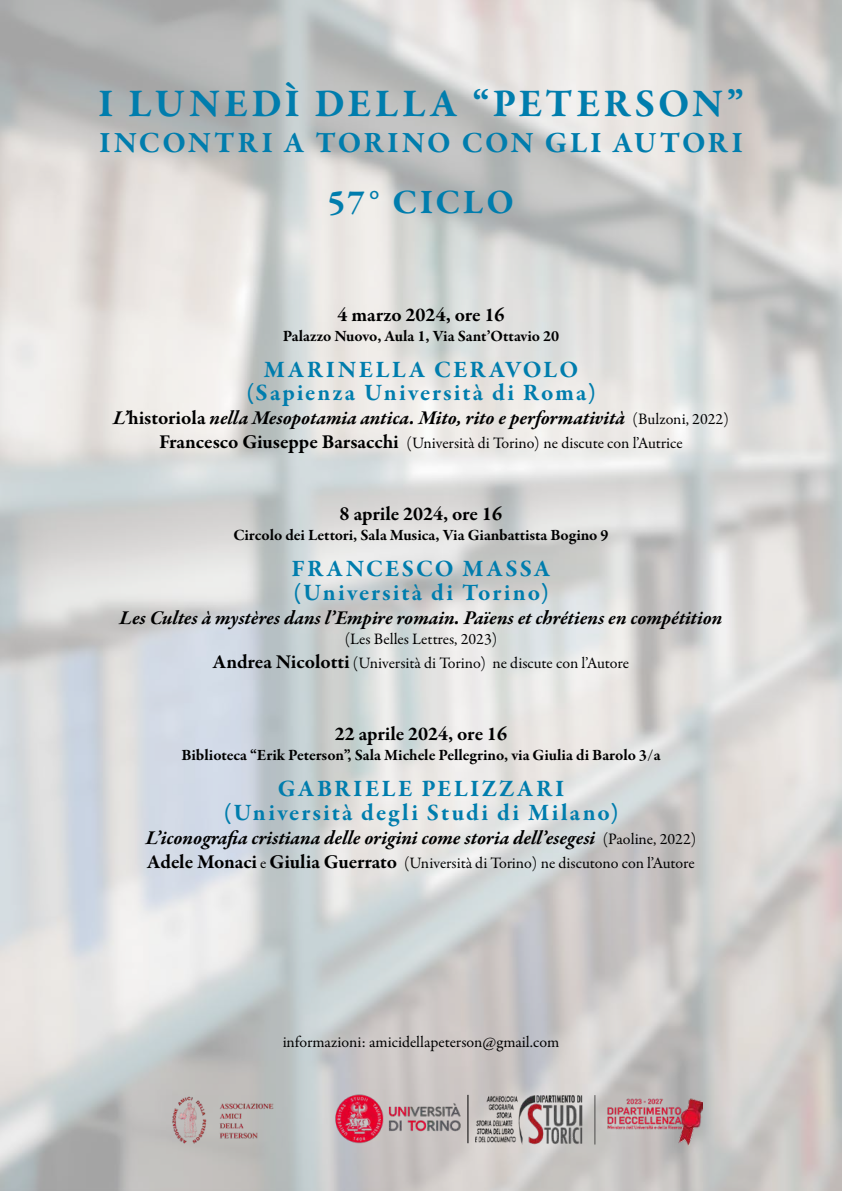
<style>
.page{position:relative;width:842px;height:1191px;background:#fff}
.page>*{position:absolute;margin:0;border:0;box-sizing:border-box;transform-origin:0 0}
.t1{font:700 40px "Garamond Premr Pro";letter-spacing:.08em;color:#007dad}
.t2{font:700 35px "Garamond Premr Pro";letter-spacing:.075em;color:#007dad}
.t3{font:700 30px "Garamond Premr Pro";letter-spacing:.075em;color:#007dad}
.t4{font:700 24px/24px "Garamond Premr Pro";letter-spacing:.09em;color:#007dad;text-align:center}
.t5{font:italic 700 20px "Garamond Premr Pro";letter-spacing:-.005em;color:#000}
.t6{font:700 20px "Garamond Premr Pro";color:#000}
.t7{font:16px/24px "Garamond Premr Pro";color:#000;text-align:center}
.t8{font:700 16px "Garamond Premr Pro";color:#000}
.s1{font-style:normal}
.s2{font-weight:400;font-style:normal;font-size:16px}
.s3{font-weight:700;font-size:20px}
</style>
<div class="page">
<img style="left:0;top:0;width:842px;height:1191px">
<img style="left:164px;top:1088px;width:117px;height:65px">
<img style="left:476px;top:1095px;width:226px;height:50px">
<hr style="left:468px;top:1094px;width:1px;height:49px;background:#000">
<img style="left:331px;top:1088px;width:133px;height:65px">
<h1 class="t1" style="left:98px;top:78px;width:647px">I LUNEDÌ DELLA “PETERSON”</h1>
<h3 class="t3" style="left:99px;top:124px;width:645px">INCONTRI A TORINO CON GLI AUTORI</h3>
<h2 class="t2" style="left:328px;top:181px;width:187px">57° CICLO</h2>
<p class="t6" style="left:337px;top:303px;width:168px">4 marzo 2024, ore 16</p>
<p class="t8" style="left:283px;top:326px;width:278px">Palazzo Nuovo, Aula 1, Via Sant’Ottavio 20</p>
<h3 class="t4" style="left:246px;top:358px;width:351px;line-height:23px">MARINELLA CERAVOLO (Sapienza Università di Roma)</h3>
<p class="t5" style="left:113px;top:406px;width:617px">L’<span class="s1">historiola</span> nella Mesopotamia antica. Mito, rito e performatività <span class="s2">(Bulzoni, 2022)</span></p>
<p class="t7" style="left:159px;top:432px;width:525px"><span class="s3">Francesco Giuseppe Barsacchi</span> (Università di Torino) ne discute con l’Autrice</p>
<p class="t6" style="left:340px;top:502px;width:164px">8 aprile 2024, ore 16</p>
<p class="t8" style="left:233px;top:525px;width:377px">Circolo dei Lettori, Sala Musica, Via Gianbattista Bogino 9</p>
<h3 class="t4" style="left:291px;top:557px;width:260px;text-align:left">FRANCESCO MASSA (Università di Torino)</h3>
<p class="t5" style="left:120px;top:606px;width:604px">Les Cultes à mystères dans l’Empire romain. Païens et chrétiens en compétition</p>
<p class="t7" style="left:213px;top:627px;width:418px">(Les Belles Lettres, 2023)<br><span class="s3">Andrea Nicolotti</span> (Università di Torino) ne discute con l’Autore</p>
<p class="t6" style="left:335px;top:721px;width:174px">22 aprile 2024, ore 16</p>
<p class="t8" style="left:181px;top:745px;width:481px">Biblioteca “Erik Peterson”, Sala Michele Pellegrino, via Giulia di Barolo 3/a</p>
<h3 class="t4" style="left:224px;top:776px;width:396px">GABRIELE PELIZZARI (Università degli Studi di Milano)</h3>
<p class="t5" style="left:146px;top:825px;width:552px">L’iconografia cristiana delle origini come storia dell’esegesi <span class="s2">(Paoline, 2022)</span></p>
<p class="t7" style="left:147px;top:851px;width:549px"><span class="s3">Adele Monaci</span> e <span class="s3">Giulia Guerrato</span> (Università di Torino) ne discutono con l’Autore</p>
<p class="t7" style="left:283px;top:1030px;width:278px">informazioni: amicidellapeterson@gmail.com</p>
</div>
